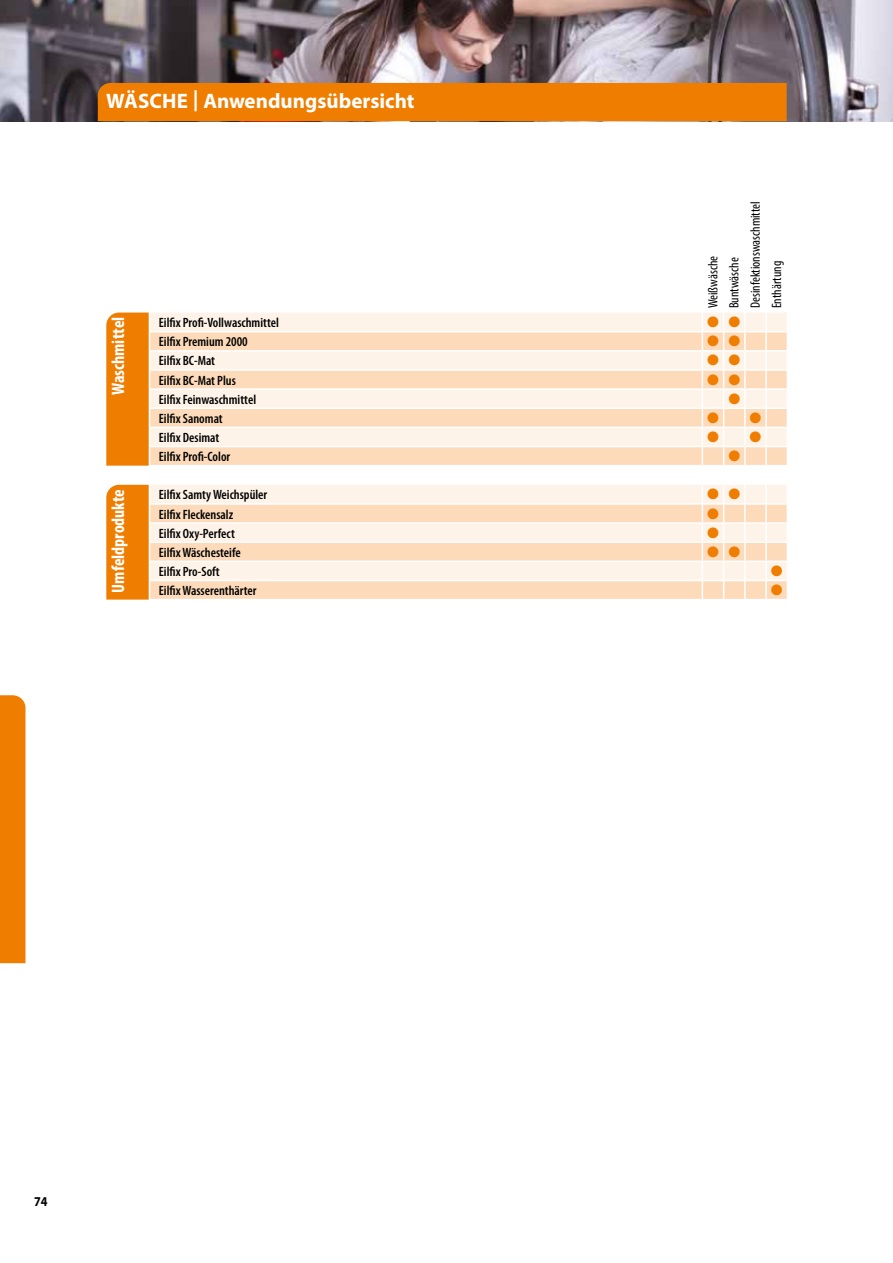
<style>
.page{position:relative;width:893px;height:1263px;background:#fff}
.page>*{position:absolute;margin:0;border:0;box-sizing:border-box;transform-origin:0 0}
.t1{font:700 21px "Myriad Pro";color:#fff}
.t2{font:700 condensed 18px "Myriad Pro";color:#fff}
.t3{font:15px "Zapf Dingbats ITC";color:#ef7d00}
.t4{font:600 condensed 13.5px "Myriad Pro";color:#000}
.t5{font:condensed 13.5px/21.3px "Myriad Pro";color:#000}
.t6{font:700 13.5px "Myriad Pro";color:#000;scale:.9 1}
</style>
<div class="page">
<img style="left:0;top:0;width:893px;height:121px">
<div style="left:0;top:695px;width:26px;height:268px;background:#ef7d00"></div>
<div style="left:98px;top:83px;width:689px;height:38px;background:#ef7d00"></div>
<div style="left:150px;top:313px;width:552px;height:18px;background:#fef3e8"></div>
<svg style="left:150px;top:332px;width:552px;height:133px;fill:#fddbba"></svg>
<hr style="left:149px;top:350px;width:553px;height:2px;background:#fff">
<hr style="left:149px;top:369px;width:553px;height:2px;background:#fff">
<hr style="left:149px;top:388px;width:553px;height:2px;background:#fff">
<hr style="left:149px;top:407px;width:553px;height:2px;background:#fff">
<hr style="left:149px;top:427px;width:553px;height:1px;background:#fff">
<hr style="left:149px;top:446px;width:553px;height:1px;background:#fff">
<div style="left:106px;top:313px;width:43px;height:153px;background:#ef7d00"></div>
<div style="left:150px;top:485px;width:552px;height:18px;background:#fef3e8"></div>
<svg style="left:150px;top:505px;width:552px;height:94px;fill:#fddbba"></svg>
<hr style="left:149px;top:522px;width:553px;height:2px;background:#fff">
<hr style="left:149px;top:541px;width:553px;height:2px;background:#fff">
<hr style="left:149px;top:561px;width:553px;height:1px;background:#fff">
<hr style="left:149px;top:580px;width:553px;height:1px;background:#fff">
<div style="left:106px;top:485px;width:43px;height:115px;background:#ef7d00"></div>
<svg style="left:702px;top:313px;width:85px;height:153px"></svg>
<svg style="left:702px;top:485px;width:85px;height:115px"></svg>
<h1 class="t1" style="left:106px;top:87px;width:310px">WÄSCHE | Anwendungsübersicht</h1>
<p class="t5" style="left:702px;top:308px;width:54px;rotate:-90deg">Weißwäsche</p>
<p class="t5" style="left:723px;top:308px;width:109px;rotate:-90deg">Buntwäsche<br>Desinfektionswaschmittel<br>Enthärtung</p>
<h2 class="t2" style="left:107px;top:395px;width:80px;rotate:-90deg">Waschmittel</h2>
<h2 class="t2" style="left:107px;top:593px;width:105px;rotate:-90deg">Umfeldprodukte</h2>
<p class="t4" style="left:159px;top:315px;width:122px">Eilfix Profi-Vollwaschmittel</p>
<p class="t4" style="left:159px;top:334px;width:90px">Eilfix Premium 2000</p>
<p class="t4" style="left:159px;top:354px;width:58px">Eilfix BC-Mat</p>
<p class="t4" style="left:159px;top:373px;width:79px">Eilfix BC-Mat Plus</p>
<p class="t4" style="left:159px;top:392px;width:99px">Eilfix Feinwaschmittel</p>
<p class="t3" style="left:728px;top:391px;width:13px">●</p>
<p class="t4" style="left:159px;top:411px;width:65px">Eilfix Sanomat</p>
<p class="t4" style="left:159px;top:430px;width:62px">Eilfix Desimat</p>
<p class="t4" style="left:159px;top:449px;width:73px">Eilfix Profi-Color</p>
<p class="t3" style="left:728px;top:449px;width:13px">●</p>
<p class="t4" style="left:159px;top:488px;width:110px">Eilfix Samty Weichspüler</p>
<p class="t4" style="left:159px;top:507px;width:76px">Eilfix Fleckensalz</p>
<p class="t3" style="left:707px;top:506px;width:13px">●</p>
<p class="t4" style="left:159px;top:526px;width:78px">Eilfix Oxy-Perfect</p>
<p class="t3" style="left:707px;top:525px;width:13px">●</p>
<p class="t4" style="left:159px;top:545px;width:83px">Eilfix Wäschesteife</p>
<p class="t4" style="left:159px;top:564px;width:62px">Eilfix Pro-Soft</p>
<p class="t3" style="left:771px;top:564px;width:13px">●</p>
<p class="t4" style="left:159px;top:583px;width:99px">Eilfix Wasserenthärter</p>
<p class="t3" style="left:771px;top:583px;width:13px">●</p>
<p class="t6" style="left:34px;top:1192px;width:16px">74</p>
</div>
